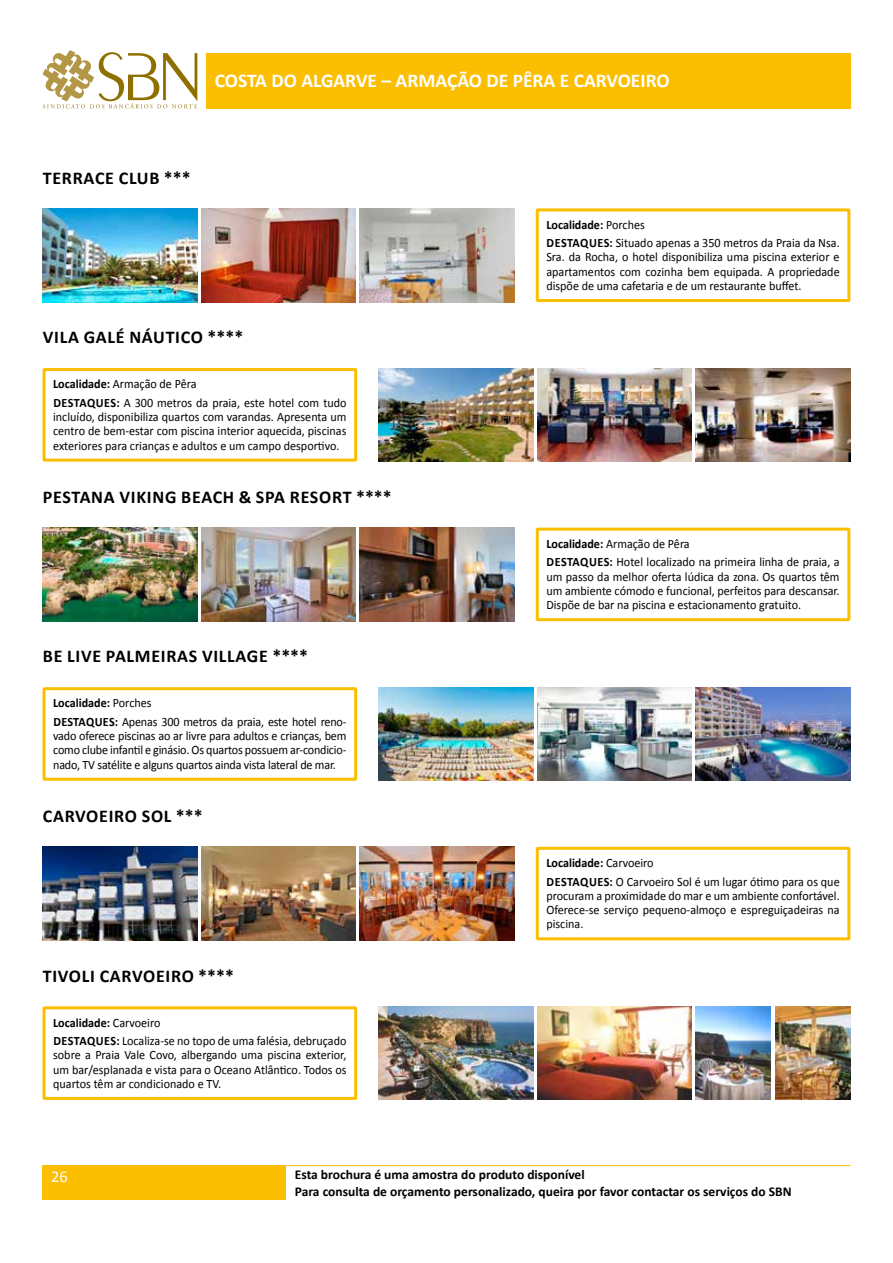
<style>
.page{position:relative;width:893px;height:1263px;background:#fff}
.page>*{position:absolute;margin:0;border:0;box-sizing:border-box;transform-origin:0 0}
.t1{font:700 19.5px "Calibri";color:#fff}
.t2{font:700 18px "Calibri";letter-spacing:.04em;color:#000}
.t3{font:16.5px "Calibri";color:#fff}
.t4{font:700 13.5px/16.5px "Calibri";color:#000}
.t5{font:12.75px/14.2px "Calibri";color:#000;scale:.95 1}
.s1{font-weight:700}
</style>
<div class="page">
<div style="left:43px;top:1165px;width:243px;height:34px;background:#fcbe00"></div>
<hr style="left:286px;top:1165px;width:564px;height:1px;background:#fcbe00">
<svg style="left:43px;top:50px;width:154px;height:58px"></svg>
<div style="left:206px;top:53px;width:644px;height:55px;background:#fcbe00"></div>
<img style="left:43px;top:208px;width:154px;height:94px">
<img style="left:201px;top:208px;width:155px;height:94px">
<img style="left:360px;top:208px;width:154px;height:94px">
<div style="left:536px;top:208px;width:314px;height:94px;border:3px solid #fcbe00"></div>
<div style="left:43px;top:368px;width:314px;height:94px;border:3px solid #fcbe00"></div>
<img style="left:378px;top:368px;width:155px;height:94px">
<img style="left:537px;top:368px;width:155px;height:94px">
<img style="left:696px;top:368px;width:154px;height:94px">
<img style="left:43px;top:528px;width:154px;height:93px">
<img style="left:201px;top:528px;width:155px;height:93px">
<img style="left:360px;top:528px;width:154px;height:93px">
<div style="left:536px;top:528px;width:314px;height:93px;border:3px solid #fcbe00"></div>
<div style="left:43px;top:687px;width:314px;height:94px;border:3px solid #fcbe00"></div>
<img style="left:378px;top:687px;width:155px;height:94px">
<img style="left:537px;top:687px;width:155px;height:94px">
<img style="left:696px;top:687px;width:154px;height:94px">
<img style="left:43px;top:847px;width:154px;height:93px">
<img style="left:201px;top:847px;width:155px;height:93px">
<img style="left:360px;top:847px;width:154px;height:93px">
<div style="left:536px;top:847px;width:314px;height:93px;border:3px solid #fcbe00"></div>
<div style="left:43px;top:1006px;width:314px;height:94px;border:3px solid #fcbe00"></div>
<img style="left:775px;top:1006px;width:75px;height:94px">
<img style="left:537px;top:1006px;width:155px;height:94px">
<img style="left:696px;top:1006px;width:75px;height:94px">
<img style="left:378px;top:1006px;width:155px;height:94px">
<h1 class="t1" style="left:215px;top:68px;width:456px">COSTA DO ALGARVE – ARMAÇÃO DE PÊRA E CARVOEIRO</h1>
<h2 class="t2" style="left:43px;top:166px;width:149px">TERRACE CLUB ***</h2>
<p class="t5" style="left:546px;top:215px;width:310px;line-height:18.5px"><span class="s1">Localidade:</span> Porches<br><span class="s1">DESTAQUES:</span> Situado apenas a 350 metros da Praia da Nsa.</p>
<p class="t5" style="left:546px;top:250px;width:310px;text-align:justify">Sra. da Rocha, o hotel disponibiliza uma piscina exterior e apartamentos com cozinha bem equipada. A propriedade dispõe de uma cafetaria e de um restaurante buffet.</p>
<h2 class="t2" style="left:43px;top:326px;width:202px">VILA GALÉ NÁUTICO ****</h2>
<p class="t5" style="left:53px;top:375px;width:310px;line-height:18.5px"><span class="s1">Localidade:</span> Armação de Pêra<br><span class="s1">DESTAQUES:</span> A 300 metros da praia, este hotel com tudo</p>
<p class="t5" style="left:53px;top:410px;width:310px;text-align:justify">incluído, disponibiliza quartos com varandas. Apresenta um centro de bem-estar com piscina interior aquecida, piscinas exteriores para crianças e adultos e um campo desportivo.</p>
<h2 class="t2" style="left:43px;top:485px;width:351px">PESTANA VIKING BEACH &amp; SPA RESORT ****</h2>
<h2 class="t2" style="left:43px;top:645px;width:267px">BE LIVE PALMEIRAS VILLAGE ****</h2>
<p class="t5" style="left:53px;top:694px;width:310px;line-height:18.5px"><span class="s1">Localidade:</span> Porches<br><span class="s1">DESTAQUES:</span> Apenas 300 metros da praia, este hotel reno-</p>
<p class="t5" style="left:53px;top:729px;width:310px;text-align:justify">vado oferece piscinas ao ar livre para adultos e crianças, bem como clube infantil e ginásio. Os quartos possuem ar-condicio&shy;nado, TV satélite e alguns quartos ainda vista lateral de mar.</p>
<h2 class="t2" style="left:43px;top:804px;width:161px">CARVOEIRO SOL ***</h2>
<h2 class="t2" style="left:43px;top:964px;width:193px">TIVOLI CARVOEIRO ****</h2>
<p class="t5" style="left:53px;top:1013px;width:310px;line-height:18.5px"><span class="s1">Localidade:</span> Carvoeiro<br><span class="s1">DESTAQUES:</span> Localiza-se no topo de uma falésia, debruçado</p>
<p class="t5" style="left:53px;top:1048px;width:310px;text-align:justify">sobre a Praia Vale Covo, albergando uma piscina exterior, um bar/esplanada e vista para o Oceano Atlântico. Todos os quartos têm ar condicionado e TV.</p>
<p class="t5" style="left:546px;top:534px;width:310px;line-height:18.5px"><span class="s1">Localidade:</span> Armação de Pêra<br><span class="s1">DESTAQUES:</span> Hotel localizado na primeira linha de praia, a</p>
<p class="t5" style="left:546px;top:569px;width:310px;text-align:justify">um passo da melhor oferta lúdica da zona. Os quartos têm um ambiente cómodo e funcional, perfeitos para descansar.<br>Dispõe de bar na piscina e estacionamento gratuito.</p>
<p class="t5" style="left:546px;top:853px;width:310px;line-height:18.5px"><span class="s1">Localidade:</span> Carvoeiro<br><span class="s1">DESTAQUES:</span> O Carvoeiro Sol é um lugar ótimo para os que</p>
<p class="t5" style="left:546px;top:888px;width:310px;text-align:justify">procuram a proximidade do mar e um ambiente confortável.<br>Oferece-se serviço pequeno-almoço e espreguiçadeiras na piscina.</p>
<p class="t3" style="left:51px;top:1166px;width:18px">26</p>
<p class="t4" style="left:295px;top:1166px;width:498px">Esta brochura é uma amostra do produto disponível<br>Para consulta de orçamento personalizado, queira por favor contactar os serviços do SBN</p>
</div>
